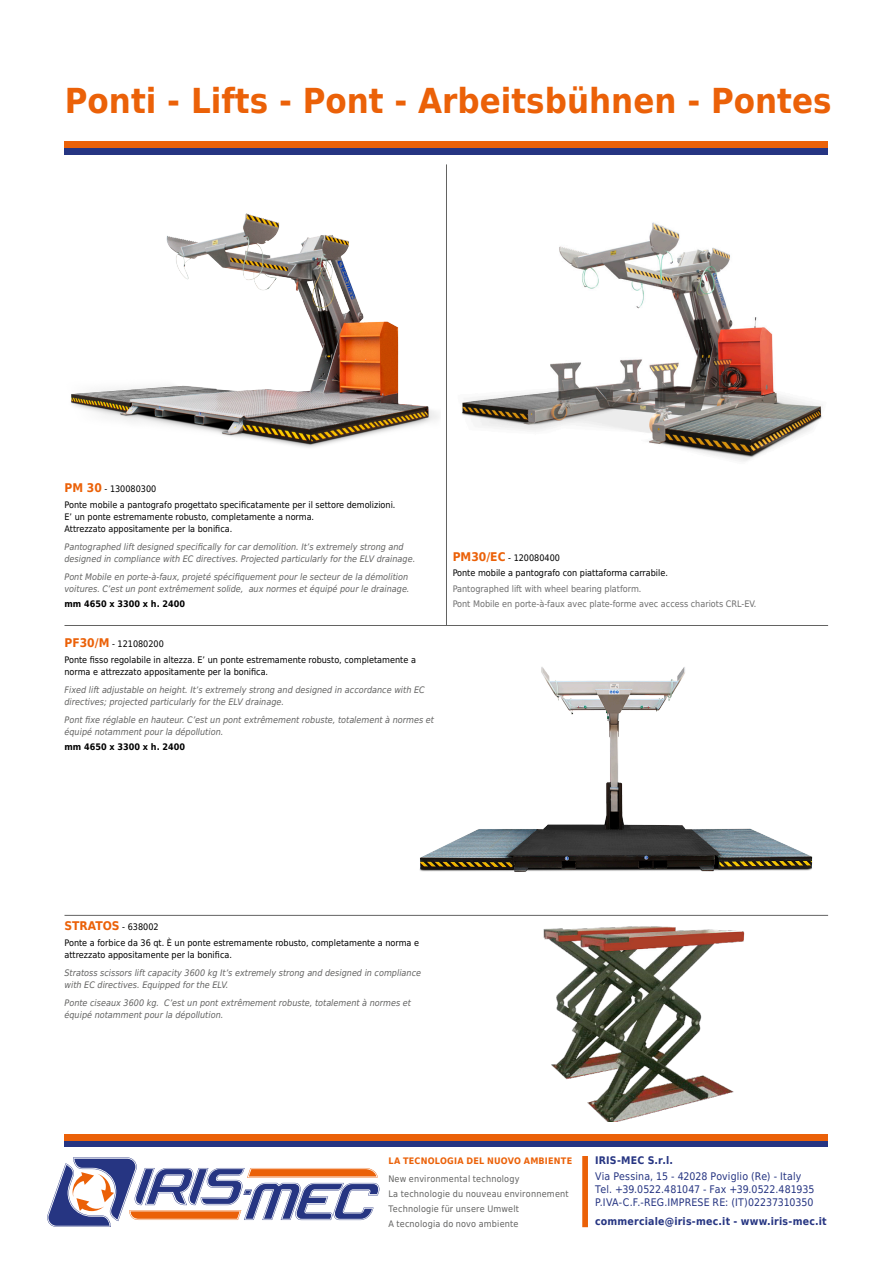
<style>
.page{position:relative;width:893px;height:1263px;background:#fff}
.page>*{position:absolute;margin:0;border:0;box-sizing:border-box;transform-origin:0 0}
.t1{font:700 34.5px "DejaVu Sans Condensed";color:#eb6108}
.t2{font:700 12px "DejaVu Sans Condensed";color:#eb6108}
.t3{font:10.5px/12.6px "DejaVu Sans Condensed";letter-spacing:.01em;color:#263582}
.t4{font:700 10.5px "DejaVu Sans Condensed";letter-spacing:.02em;color:#263582}
.t5{font:italic 9px/12px "DejaVu Sans Condensed";color:#636362}
.t6{font:9px/15.5px "DejaVu Sans Condensed";color:#000}
.t7{font:9px/15px "DejaVu Sans Condensed";letter-spacing:.025em;color:#636362}
.t8{font:9px/15.5px "DejaVu Sans Condensed";color:#6e6e6e}
.t9{font:700 9px "DejaVu Sans Condensed";color:#000}
.t10{font:700 9px "DejaVu Sans Condensed";letter-spacing:.02em;color:#eb6108}
.s1{font-weight:700;font-size:12px;color:#eb6108}
.s2{font-weight:400;font-size:9px;color:#000}
</style>
<div class="page">
<img style="left:71px;top:213px;width:368px;height:235px">
<img style="left:462px;top:222px;width:360px;height:239px">
<img style="left:419px;top:667px;width:394px;height:205px">
<img style="left:543px;top:926px;width:202px;height:195px">
<hr style="left:64px;top:625px;width:764px;height:1px;background:#636362">
<hr style="left:446px;top:164px;width:1px;height:462px;background:#636362">
<hr style="left:64px;top:915px;width:764px;height:1px;background:#636362">
<div style="left:65px;top:148px;width:763px;height:6px;background:#263582"></div>
<div style="left:65px;top:142px;width:763px;height:6px;background:#eb6108"></div>
<div style="left:582px;top:1156px;width:6px;height:71px;background:#eb6108"></div>
<div style="left:65px;top:1140px;width:763px;height:7px;background:#263582"></div>
<div style="left:65px;top:1134px;width:763px;height:6px;background:#eb6108"></div>
<svg style="left:47px;top:1157px;width:332px;height:70px"></svg>
<h1 class="t1" style="left:65px;top:72px;width:768px">Ponti - Lifts - Pont - Arbeitsbühnen - Pontes</h1>
<p class="t6" style="left:64px;top:481px;width:333px"><span class="s1">pm 30</span> - 130080300<br>Ponte mobile a pantografo progettato specificatamente per il settore demolizioni.</p>
<p class="t6" style="left:64px;top:510px;width:251px;line-height:12px">E’ un ponte estremamente robusto, completamente a norma.<br>Attrezzato appositamente per la bonifica.</p>
<p class="t5" style="left:64px;top:541px;width:352px">Pantographed lift designed specifically for car demolition. It’s extremely strong and designed in compliance with EC directives. Projected particularly for the ELV drainage.</p>
<p class="t5" style="left:64px;top:571px;width:347px">Pont Mobile en porte-à-faux, projeté spécifiquement pour le secteur de la démolition voitures. C’est un pont extrêmement solide, aux normes et équipé pour le drainage.</p>
<p class="t9" style="left:64px;top:597px;width:122px">mm 4650 x 3300 x h. 2400</p>
<p class="t6" style="left:64px;top:636px;width:353px"><span class="s1">pf30/m</span> - 121080200<br>Ponte fisso regolabile in altezza. E’ un ponte estremamente robusto, completamente a</p>
<p class="t6" style="left:64px;top:663px;width:205px">norma e attrezzato appositamente per la bonifica.</p>
<p class="t5" style="left:64px;top:683px;width:362px">Fixed lift adjustable on height. It’s extremely strong and designed in accordance with EC directives; projected particularly for the ELV drainage.</p>
<p class="t5" style="left:64px;top:713px;width:371px">Pont fixe réglable en hauteur. C’est un pont extrêmement robuste, totalement à normes et équipé notamment pour la dépollution.</p>
<p class="t9" style="left:64px;top:740px;width:122px">mm 4650 x 3300 x h. 2400</p>
<p class="t6" style="left:453px;top:550px;width:217px"><span class="s1">pm30/eC</span> - 120080400<br>Ponte mobile a pantografo con piattaforma carrabile.</p>
<p class="t8" style="left:453px;top:580px;width:305px">Pantographed lift with wheel bearing platform.<br>Pont Mobile en porte-à-faux avec plate-forme avec access chariots CRL-EV.</p>
<h2 class="t2" style="left:64px;top:916px;width:96px">stratos <span class="s2">- 638002</span></h2>
<p class="t6" style="left:64px;top:936px;width:356px;line-height:12px">Ponte a forbice da 36 qt. È un ponte estremamente robusto, completamente a norma e attrezzato appositamente per la bonifica.</p>
<p class="t5" style="left:64px;top:967px;width:358px">Stratoss scissors lift capacity 3600 kg It’s extremely strong and designed in compliance with EC directives. Equipped for the ELV.</p>
<p class="t5" style="left:64px;top:997px;width:348px">Ponte ciseaux 3600 kg. C’est un pont extrêmement robuste, totalement à normes et équipé notamment pour la dépollution.</p>
<p class="t10" style="left:388px;top:1154px;width:185px">LA TECNOLOGIA DEL NUOVO AMBIENTE</p>
<p class="t7" style="left:388px;top:1170px;width:182px">New environmental technology<br>La technologie du nouveau environnement Technologie für unsere Umwelt<br>A tecnologia do novo ambiente</p>
<p class="t4" style="left:595px;top:1152px;width:79px">IRIS-MEC S.r.l.</p>
<p class="t3" style="left:595px;top:1170px;width:221px">Via Pessina, 15 - 42028 Poviglio (Re) - Italy<br>Tel. +39.0522.481047 - Fax +39.0522.481935<br>P.IVA-C.F.-REG.IMPRESE RE: (IT)02237310350</p>
<p class="t4" style="left:595px;top:1213px;width:233px">commerciale@iris-mec.it - www.iris-mec.it</p>
</div>
